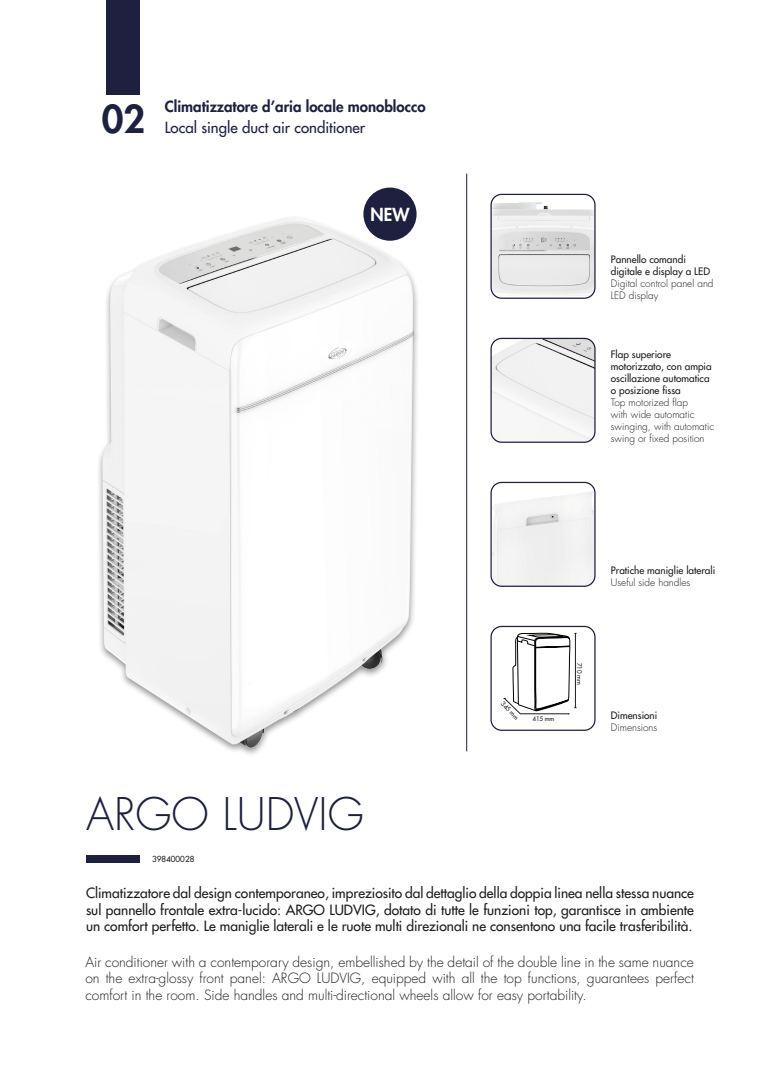
<style>
.page{position:relative;width:780px;height:1088px;background:#fff}
.page>*{position:absolute;margin:0;border:0;box-sizing:border-box;transform-origin:0 0}
.t1{font:300 43.75px "Futura LT";color:#1d203f}
.t2{font:800 37.5px "Futura LT";color:#1d203f}
.t3{font:800 17.5px "Futura LT";color:#fff}
.t4{font:800 15px "Futura LT";color:#1d203f}
.t5{font:15px "Futura LT";color:#1d203f}
.t6{font:13.75px/16.5px "Futura LT";color:#1d1d1b;text-align:justify}
.t7{font:300 13.75px/16.5px "Futura LT";color:#1d1d1b;text-align:justify}
.t8{font:10px/12px "Futura LT";color:#1d1d1b}
.t9{font:300 10px/12px "Futura LT";color:#1d1d1b}
.t10{font:8.12px "Futura LT";color:#1d1d1b}
.t11{font:6.25px "Futura LT";letter-spacing:-.01em;color:#1d1d1b}
</style>
<div class="page">
<div style="left:107px;top:0;width:33px;height:94px;background:#1d203f"></div>
<hr style="left:466px;top:174px;width:1px;height:577px;background:#1d203f">
<div style="left:86px;top:855px;width:53px;height:8px;background:#1d203f"></div>
<img style="left:492px;top:194px;width:103px;height:104px">
<div style="left:490px;top:194px;width:105px;height:105px;border:1px solid #1d203f;border-radius:11px"></div>
<img style="left:492px;top:338px;width:103px;height:104px">
<div style="left:490px;top:338px;width:105px;height:105px;border:1px solid #1d203f;border-radius:11px"></div>
<img style="left:492px;top:482px;width:103px;height:104px">
<div style="left:490px;top:482px;width:105px;height:105px;border:1px solid #1d203f;border-radius:11px"></div>
<div style="left:490px;top:626px;width:105px;height:105px;border:1px solid #1d203f;border-radius:11px"></div>
<img style="left:98px;top:218px;width:320px;height:530px">
<div style="left:363px;top:188px;width:53px;height:53px;background:#1d203f;border-radius:50%"></div>
<svg style="left:503px;top:625px;width:73px;height:89px"></svg>
<h2 class="t2" style="left:102px;top:95px;width:45px">02</h2>
<p class="t4" style="left:165px;top:97px;width:262px">Climatizzatore d’aria locale monoblocco</p>
<p class="t5" style="left:165px;top:118px;width:202px">Local single duct air conditioner</p>
<p class="t3" style="left:370px;top:203px;width:40px">NEW</p>
<p class="t1" style="left:86px;top:787px;width:279px">ARGO LUDVIG</p>
<p class="t10" style="left:152px;top:853px;width:44px">398400028</p>
<p class="t8" style="left:611px;top:253px;width:76px">Pannello comandi</p>
<p class="t8" style="left:611px;top:265px;width:101px">digitale e display a LED</p>
<p class="t9" style="left:611px;top:277px;width:104px">Digital control panel and<br>LED display</p>
<p class="t8" style="left:611px;top:348px;width:62px">Flap superiore</p>
<p class="t8" style="left:611px;top:360px;width:102px">motorizzato, con ampia oscillazione automatica o posizione fissa</p>
<p class="t9" style="left:611px;top:397px;width:105px">Top motorized flap<br>with wide automatic swinging, with automatic swing or fixed position</p>
<p class="t8" style="left:611px;top:565px;width:106px">Pratiche maniglie laterali</p>
<p class="t9" style="left:611px;top:577px;width:81px">Useful side handles</p>
<p class="t11" style="left:505px;top:700px;width:23px;rotate:45deg">345 mm</p>
<p class="t11" style="left:532px;top:714px;width:23px">415 mm</p>
<p class="t11" style="left:583px;top:662px;width:23px;rotate:90deg">710 mm</p>
<p class="t8" style="left:611px;top:709px;width:48px">Dimensioni</p>
<p class="t9" style="left:611px;top:721px;width:48px">Dimensions</p>
<p class="t6" style="left:86px;top:885px;width:609px">Climatizzatore dal design contemporaneo, impreziosito dal dettaglio della doppia linea nella stessa nuance sul pannello frontale extra-lucido: ARGO LUDVIG, dotato di tutte le funzioni top, garantisce in ambiente un comfort perfetto. Le maniglie laterali e le ruote multi direzionali ne consentono una facile trasferibilità.</p>
<p class="t7" style="left:85px;top:954px;width:610px">Air conditioner with a contemporary design, embellished by the detail of the double line in the same nuance on the extra-glossy front panel: ARGO LUDVIG, equipped with all the top functions, guarantees perfect comfort in the room. Side handles and multi-directional wheels allow for easy portability.</p>
</div>
